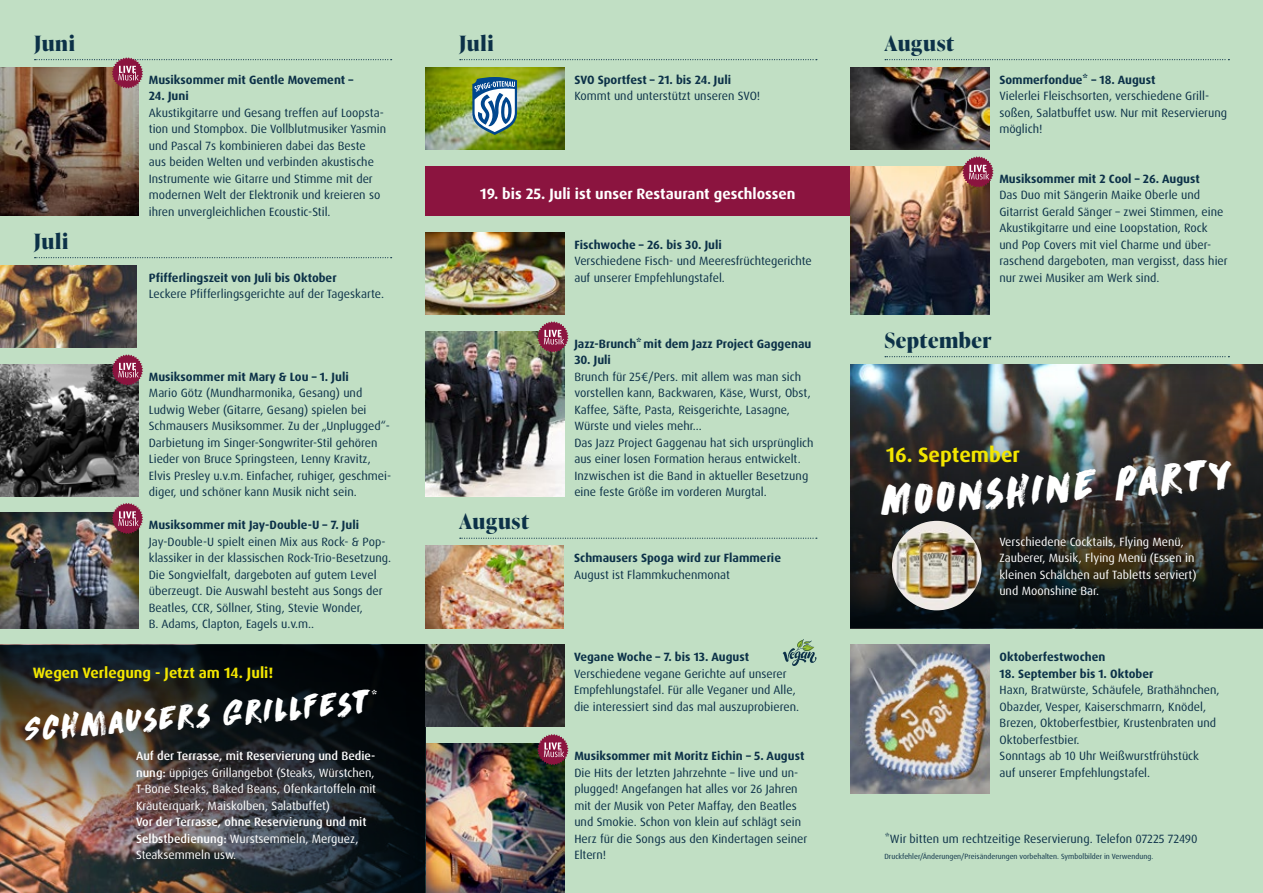
<style>
.page{position:relative;width:1263px;height:893px;background:#fff}
.page>*{position:absolute;margin:0;border:0;box-sizing:border-box;transform-origin:0 0}
.t1{font:38.85px "DK Dirrrty";color:#fff}
.t2{font:30px "DK Dirrrty";color:#fff}
.t3{font:700 21px "Ivy Presto Display";letter-spacing:.03em;color:#0c3148}
.t4{font:700 20.85px "Dax Pro";color:#f2e500}
.t5{font:700 15px "Dax Pro";color:#fff}
.t6{font:700 15px "Dax Pro";color:#f2e500}
.t7{font:12px/16.5px "Dax Pro";color:#0c3148}
.t8{font:700 12px "Dax Pro";color:#0c3148}
.t9{font:12px/16.5px "Dax Pro";color:#fff}
.t10{font:500 12px/16.5px "Dax Pro";color:#fff}
.t11{font:7.5px "Dax Pro";color:#0c3148}
.s1{font-weight:500}
.s2{font-weight:400}
</style>
<div class="page">
<div style="left:425px;top:0;width:438px;height:893px;background:#c1dfc4"></div>
<div style="left:0;top:0;width:425px;height:893px;background:#c1dfc4"></div>
<div style="left:850px;top:0;width:413px;height:893px;background:#c1dfc4"></div>
<img style="left:425px;top:67px;width:139px;height:83px">
<img style="left:425px;top:232px;width:139px;height:83px">
<img style="left:850px;top:645px;width:139px;height:148px">
<img style="left:425px;top:331px;width:139px;height:165px">
<img style="left:425px;top:744px;width:139px;height:149px">
<img style="left:850px;top:67px;width:139px;height:83px">
<div style="left:425px;top:166px;width:425px;height:50px;background:#8b143f"></div>
<img style="left:0;top:67px;width:139px;height:149px">
<img style="left:850px;top:166px;width:139px;height:149px">
<img style="left:0;top:265px;width:136px;height:83px">
<img style="left:425px;top:546px;width:139px;height:82px">
<img style="left:0;top:364px;width:139px;height:132px">
<img style="left:0;top:513px;width:139px;height:115px">
<img style="left:0;top:851px;width:90px;height:42px">
<img style="left:850px;top:364px;width:413px;height:21px">
<svg style="left:460px;top:59px;width:357px;height:1px"></svg>
<svg style="left:885px;top:59px;width:344px;height:1px"></svg>
<svg style="left:885px;top:356px;width:344px;height:1px"></svg>
<svg style="left:35px;top:257px;width:357px;height:1px"></svg>
<svg style="left:460px;top:538px;width:357px;height:1px"></svg>
<img style="left:0;top:645px;width:90px;height:206px">
<img style="left:90px;top:645px;width:335px;height:248px">
<img style="left:850px;top:385px;width:413px;height:243px">
<img style="left:425px;top:645px;width:139px;height:81px">
<svg style="left:783px;top:639px;width:34px;height:27px"></svg>
<svg style="left:112px;top:354px;width:31px;height:32px"></svg>
<svg style="left:35px;top:57px;width:357px;height:32px"></svg>
<svg style="left:537px;top:321px;width:31px;height:32px"></svg>
<svg style="left:537px;top:734px;width:31px;height:31px"></svg>
<svg style="left:962px;top:156px;width:31px;height:32px"></svg>
<svg style="left:112px;top:503px;width:31px;height:31px"></svg>
<img style="left:892px;top:521px;width:89px;height:89px;border-radius:45px">
<svg style="left:472px;top:77px;width:45px;height:58px;background:#7a9eb0"></svg>
<svg style="left:372px;top:690px;width:5px;height:4px"></svg>
<h3 class="t3" style="left:34px;top:28px;width:43px">Juni</h3>
<h3 class="t3" style="left:459px;top:28px;width:36px">Juli</h3>
<h3 class="t3" style="left:884px;top:28px;width:71px">August</h3>
<h3 class="t3" style="left:34px;top:226px;width:36px">Juli</h3>
<p class="t8" style="left:999px;top:72px;width:158px">Sommerfondue* – 18. August</p>
<p class="t7" style="left:999px;top:88px;width:229px">Vielerlei Fleischsorten, verschiedene Grill&shy;soßen, Salatbuffet usw. Nur mit Reservierung möglich!</p>
<p class="t8" style="left:574px;top:72px;width:158px">SVO Sportfest – 21. bis 24. Juli</p>
<p class="t7" style="left:574px;top:88px;width:187px">Kommt und unterstützt unseren SVO!</p>
<p class="t8" style="left:149px;top:72px;width:206px">Musiksommer mit Gentle Movement –</p>
<p class="t8" style="left:149px;top:88px;width:41px">24. Juni</p>
<p class="t7" style="left:149px;top:104px;width:239px">Akustikgitarre und Gesang treffen auf Loopsta&shy;tion und Stompbox. Die Vollblutmusiker Yasmin und Pascal 7s kombinieren dabei das Beste<br>aus beiden Welten und verbinden akustische Instrumente wie Gitarre und Stimme mit der modernen Welt der Elektronik und kreieren so ihren unvergleichlichen Ecoustic-Stil.</p>
<p class="t8" style="left:999px;top:171px;width:202px">Musiksommer mit 2 Cool – 26. August</p>
<p class="t7" style="left:999px;top:187px;width:230px">Das Duo mit Sängerin Maike Oberle und Gitarrist Gerald Sänger – zwei Stimmen, eine Akustikgitarre und eine Loopstation, Rock und Pop Covers mit viel Charme und über&shy;raschend dargeboten, man vergisst, dass hier</p>
<p class="t5" style="left:480px;top:184px;width:317px">19. bis 25. Juli ist unser Restaurant geschlossen</p>
<p class="t8" style="left:574px;top:237px;width:149px">Fischwoche – 26. bis 30. Juli</p>
<p class="t7" style="left:574px;top:253px;width:239px">Verschiedene Fisch- und Meeresfrüchtegerichte auf unserer Empfehlungstafel.</p>
<p class="t8" style="left:149px;top:270px;width:189px">Pfifferlingszeit von Juli bis Oktober</p>
<p class="t7" style="left:999px;top:269px;width:162px">nur zwei Musiker am Werk sind.</p>
<p class="t7" style="left:149px;top:286px;width:237px">Leckere Pfifferlingsgerichte auf der Tageskarte.</p>
<p class="t8" style="left:149px;top:369px;width:201px">Musiksommer mit Mary &amp; Lou – 1. Juli</p>
<p class="t7" style="left:149px;top:385px;width:244px">Mario Götz (Mundharmonika, Gesang) und Ludwig Weber (Gitarre, Gesang) spielen bei Schmausers Musiksommer. Zu der „Unplugged“- Darbietung im Singer-Songwriter-Stil gehören Lieder von Bruce Springsteen, Lenny Kravitz, Elvis Presley u.v.m. Einfacher, ruhiger, geschmei&shy;diger, und schöner kann Musik nicht sein.</p>
<p class="t8" style="left:149px;top:517px;width:212px">Musiksommer mit Jay-Double-U – 7. Juli</p>
<p class="t7" style="left:149px;top:533px;width:244px">Jay-Double-U spielt einen Mix aus Rock- &amp; Pop&shy;klassiker in der klassischen Rock-Trio-Besetzung.<br>Die Songvielfalt, dargeboten auf gutem Level überzeugt. Die Auswahl besteht aus Songs der Beatles, CCR, Söllner, Sting, Stevie Wonder,<br>B. Adams, Clapton, Eagels u.v.m..</p>
<h3 class="t3" style="left:459px;top:506px;width:71px">August</h3>
<p class="t8" style="left:574px;top:336px;width:239px">Jazz-Brunch* mit dem Jazz Project Gaggenau</p>
<p class="t8" style="left:574px;top:352px;width:38px">30. Juli</p>
<p class="t7" style="left:574px;top:368px;width:241px">Brunch für 25€/Pers. mit allem was man sich vorstellen kann, Backwaren, Käse, Wurst, Obst, Kaffee, Säfte, Pasta, Reisgerichte, Lasagne, Würste und vieles mehr...<br>Das Jazz Project Gaggenau hat sich ursprünglich aus einer losen Formation heraus entwickelt.<br>Inzwischen ist die Band in aktueller Besetzung eine feste Größe im vorderen Murgtal.</p>
<p class="t8" style="left:574px;top:550px;width:208px">Schmausers Spoga wird zur Flammerie</p>
<p class="t7" style="left:574px;top:566px;width:157px">August ist Flammkuchenmonat</p>
<h3 class="t3" style="left:884px;top:325px;width:109px">September</h3>
<h3 class="t4" style="left:886px;top:441px;width:136px">16. September</h3>
<h1 class="t1" style="left:878px;top:473px;width:356px;rotate:-4deg">Moonshine Party</h1>
<p class="t9" style="left:999px;top:533px;width:199px">Verschiedene Cocktails, Flying Menü, Zauberer, Musik, Flying Menü (Essen in kleinen Schälchen auf Tabletts serviert) und Moonshine Bar.</p>
<p class="t6" style="left:33px;top:663px;width:242px">Wegen Verlegung - Jetzt am 14. Juli!</p>
<h2 class="t2" style="left:23px;top:709px;width:350px;rotate:-5deg">Schmausers Grillfest</h2>
<p class="t9" style="left:136px;top:748px;width:242px"><span class="s1">Auf der Terrasse, mit Reservierung und Bedie&shy;nung:</span> üppiges Grillangebot (Steaks, Würstchen, T-Bone Steaks, Baked Beans, Ofenkartoffeln mit Kräuterquark, Maiskolben, Salatbuffet)</p>
<p class="t10" style="left:136px;top:814px;width:232px">Vor der Terrasse, ohne Reservierung und mit<br>Selbstbedienung: <span class="s2">Wurstsemmeln, Merguez,<br>Steaksemmeln usw.</span></p>
<p class="t8" style="left:574px;top:649px;width:177px">Vegane Woche – 7. bis 13. August</p>
<p class="t7" style="left:574px;top:665px;width:226px">Verschiedene vegane Gerichte auf unserer<br>Empfehlungstafel. Für alle Veganer und Alle, die interessiert sind das mal auszuprobieren.</p>
<p class="t8" style="left:574px;top:748px;width:231px">Musiksommer mit Moritz Eichin – 5. August</p>
<p class="t7" style="left:574px;top:764px;width:234px">Die Hits der letzten Jahrzehnte – live und un&shy;plugged! Angefangen hat alles vor 26 Jahren mit der Musik von Peter Maffay, den Beatles und Smokie. Schon von klein auf schlägt sein Herz für die Songs aus den Kindertagen seiner Eltern!</p>
<p class="t8" style="left:999px;top:649px;width:107px">Oktoberfestwochen</p>
<p class="t8" style="left:999px;top:666px;width:155px">18. September bis 1. Oktober</p>
<p class="t7" style="left:999px;top:682px;width:222px">Haxn, Bratwürste, Schäufele, Brathähnchen, Obazder, Vesper, Kaiserschmarrn, Knödel, Brezen, Oktoberfestbier, Krustenbraten und Oktoberfestbier.<br>Sonntags ab 10 Uhr Weißwurstfrühstück<br>auf unserer Empfehlungstafel.</p>
<p class="t7" style="left:885px;top:830px;width:314px">*Wir bitten um rechtzeitige Reservierung. Telefon 07225 72490</p>
<p class="t11" style="left:884px;top:852px;width:270px">Druckfehler/Änderungen/Preisänderungen vorbehalten. Symbolbilder in Verwendung.</p>
</div>
